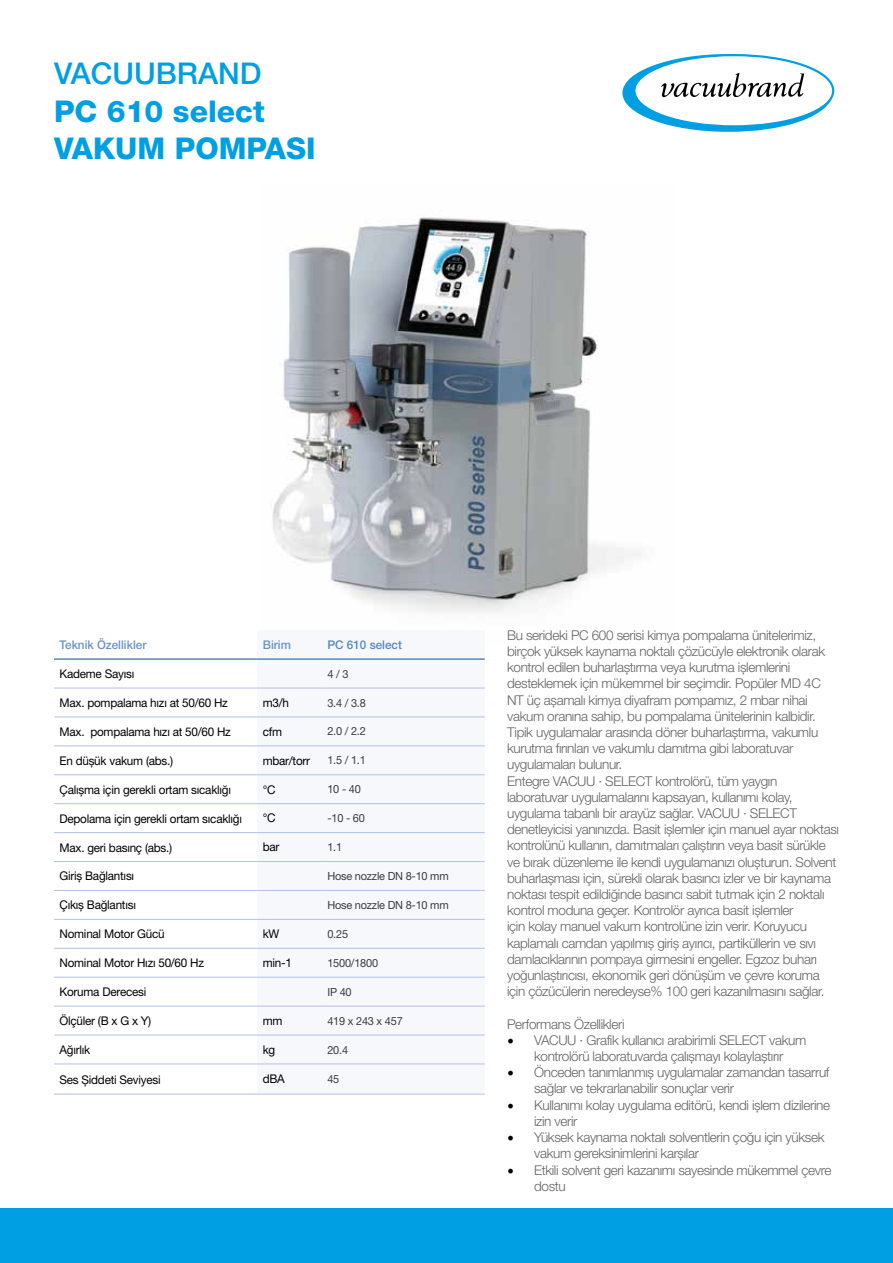
<style>
.page{position:relative;width:893px;height:1263px;background:#fff}
.page>*{position:absolute;margin:0;border:0;box-sizing:border-box;transform-origin:0 0}
.t1{font:800 30px/37.5px "Helvetica Neue LT Pro";color:#009fe3}
.t2{font:500 30px "Helvetica Neue LT Pro";color:#009fe3}
.t3{font:300 13.5px/16.2px "Helvetica Neue LT Pro";letter-spacing:-.025em;color:#646363}
.t4{font:12px "Helvetica Neue LT Pro";letter-spacing:-.02em;color:#000}
.t5{font:500 12px "Helvetica Neue LT Pro";color:#6993cd}
.t6{font:500 12px "Helvetica Neue LT Pro";color:#5488c7}
.t7{font:11.25px "Helvetica Neue LT Pro";letter-spacing:-.02em;color:#3c3c3b}
.s1{font-family:"Minion Pro";font-weight:400;font-size:18px;color:#000}
</style>
<div class="page">
<img style="left:272px;top:217px;width:369px;height:395px">
<div style="left:257px;top:687px;width:228px;height:407px;background:#f6f8fc"></div>
<hr style="left:54px;top:688px;width:203px;height:1px;background:#b0c1e5">
<hr style="left:257px;top:688px;width:65px;height:1px;background:#b0c1e5">
<hr style="left:54px;top:717px;width:203px;height:1px;background:#b0c1e5">
<hr style="left:257px;top:717px;width:65px;height:1px;background:#b0c1e5">
<hr style="left:54px;top:746px;width:203px;height:1px;background:#b0c1e5">
<hr style="left:257px;top:746px;width:65px;height:1px;background:#b0c1e5">
<hr style="left:54px;top:774px;width:203px;height:1px;background:#b0c1e5">
<hr style="left:257px;top:774px;width:65px;height:1px;background:#b0c1e5">
<hr style="left:54px;top:803px;width:203px;height:1px;background:#b0c1e5">
<hr style="left:257px;top:803px;width:65px;height:1px;background:#b0c1e5">
<hr style="left:54px;top:832px;width:203px;height:1px;background:#b0c1e5">
<hr style="left:257px;top:832px;width:65px;height:1px;background:#b0c1e5">
<hr style="left:54px;top:861px;width:203px;height:1px;background:#b0c1e5">
<hr style="left:257px;top:861px;width:65px;height:1px;background:#b0c1e5">
<hr style="left:54px;top:890px;width:203px;height:1px;background:#b0c1e5">
<hr style="left:257px;top:890px;width:65px;height:1px;background:#b0c1e5">
<hr style="left:54px;top:919px;width:203px;height:1px;background:#b0c1e5">
<hr style="left:257px;top:919px;width:65px;height:1px;background:#b0c1e5">
<hr style="left:54px;top:948px;width:203px;height:1px;background:#b0c1e5">
<hr style="left:257px;top:948px;width:65px;height:1px;background:#b0c1e5">
<hr style="left:54px;top:977px;width:203px;height:1px;background:#b0c1e5">
<hr style="left:257px;top:977px;width:65px;height:1px;background:#b0c1e5">
<hr style="left:54px;top:1006px;width:203px;height:1px;background:#b0c1e5">
<hr style="left:257px;top:1006px;width:65px;height:1px;background:#b0c1e5">
<hr style="left:54px;top:1035px;width:203px;height:1px;background:#b0c1e5">
<hr style="left:257px;top:1035px;width:65px;height:1px;background:#b0c1e5">
<hr style="left:54px;top:1064px;width:203px;height:1px;background:#b0c1e5">
<hr style="left:257px;top:1064px;width:65px;height:1px;background:#b0c1e5">
<hr style="left:54px;top:1094px;width:203px;height:1px;background:#b0c1e5">
<hr style="left:257px;top:1094px;width:65px;height:1px;background:#b0c1e5">
<hr style="left:54px;top:658px;width:203px;height:2px;background:#5488c7">
<hr style="left:257px;top:658px;width:65px;height:2px;background:#5488c7">
<hr style="left:322px;top:658px;width:163px;height:2px;background:#5488c7">
<hr style="left:322px;top:688px;width:163px;height:1px;background:#b0c1e5">
<hr style="left:322px;top:717px;width:163px;height:1px;background:#b0c1e5">
<hr style="left:322px;top:746px;width:163px;height:1px;background:#b0c1e5">
<hr style="left:322px;top:774px;width:163px;height:1px;background:#b0c1e5">
<hr style="left:322px;top:803px;width:163px;height:1px;background:#b0c1e5">
<hr style="left:322px;top:832px;width:163px;height:1px;background:#b0c1e5">
<hr style="left:322px;top:861px;width:163px;height:1px;background:#b0c1e5">
<hr style="left:322px;top:890px;width:163px;height:1px;background:#b0c1e5">
<hr style="left:322px;top:919px;width:163px;height:1px;background:#b0c1e5">
<hr style="left:322px;top:948px;width:163px;height:1px;background:#b0c1e5">
<hr style="left:322px;top:977px;width:163px;height:1px;background:#b0c1e5">
<hr style="left:322px;top:1006px;width:163px;height:1px;background:#b0c1e5">
<hr style="left:322px;top:1035px;width:163px;height:1px;background:#b0c1e5">
<hr style="left:322px;top:1064px;width:163px;height:1px;background:#b0c1e5">
<hr style="left:322px;top:1094px;width:163px;height:1px;background:#b0c1e5">
<svg style="left:622px;top:54px;width:212px;height:78px"></svg>
<div style="left:0;top:1208px;width:893px;height:55px;background:#009fe3"></div>
<h1 class="t2" style="left:54px;top:56px;width:209px">VACUUBRAND</h1>
<h1 class="t1" style="left:54px;top:92px;width:263px">PC 610 select<br>VAKUM POMPASI</h1>
<p class="t5" style="left:60px;top:637px;width:88px">Teknik Özellikler</p>
<p class="t5" style="left:263px;top:637px;width:30px">Birim</p>
<p class="t6" style="left:327px;top:637px;width:76px">PC 610 select</p>
<p class="t4" style="left:60px;top:667px;width:76px">Kademe Sayısı</p>
<p class="t7" style="left:327px;top:667px;width:23px">4 / 3</p>
<p class="t4" style="left:60px;top:695px;width:170px">Max. pompalama hızı at 50/60 Hz</p>
<p class="t4" style="left:263px;top:695px;width:28px">m3/h</p>
<p class="t7" style="left:327px;top:696px;width:40px">3.4 / 3.8</p>
<p class="t4" style="left:60px;top:724px;width:173px">Max. pompalama hızı at 50/60 Hz</p>
<p class="t4" style="left:263px;top:724px;width:21px">cfm</p>
<p class="t7" style="left:327px;top:725px;width:40px">2.0 / 2.2</p>
<p class="t4" style="left:60px;top:753px;width:115px">En düşük vakum (abs.)</p>
<p class="t4" style="left:263px;top:753px;width:49px">mbar/torr</p>
<p class="t7" style="left:327px;top:754px;width:40px">1.5 / 1.1</p>
<p class="t4" style="left:60px;top:782px;width:173px">Çalışma için gerekli ortam sıcaklığı</p>
<p class="t4" style="left:263px;top:782px;width:14px">°C</p>
<p class="t7" style="left:327px;top:782px;width:35px">10 - 40</p>
<p class="t4" style="left:60px;top:811px;width:184px">Depolama için gerekli ortam sıcaklığı</p>
<p class="t4" style="left:263px;top:811px;width:14px">°C</p>
<p class="t7" style="left:327px;top:811px;width:39px">-10 - 60</p>
<p class="t4" style="left:60px;top:840px;width:114px">Max. geri basınç (abs.)</p>
<p class="t4" style="left:263px;top:840px;width:18px">bar</p>
<p class="t7" style="left:327px;top:840px;width:16px">1.1</p>
<p class="t4" style="left:60px;top:869px;width:76px">Giriş Bağlantısı</p>
<p class="t7" style="left:327px;top:869px;width:123px">Hose nozzle DN 8-10 mm</p>
<p class="t4" style="left:60px;top:898px;width:78px">Çıkış Bağlantısı</p>
<p class="t7" style="left:327px;top:898px;width:123px">Hose nozzle DN 8-10 mm</p>
<p class="t4" style="left:60px;top:927px;width:107px">Nominal Motor Gücü</p>
<p class="t4" style="left:263px;top:927px;width:18px">kW</p>
<p class="t7" style="left:327px;top:927px;width:22px">0.25</p>
<p class="t4" style="left:60px;top:956px;width:146px">Nominal Motor Hızı 50/60 Hz</p>
<p class="t4" style="left:263px;top:955px;width:31px">min-1</p>
<p class="t7" style="left:327px;top:956px;width:52px">1500/1800</p>
<p class="t4" style="left:60px;top:985px;width:88px">Koruma Derecesi</p>
<p class="t7" style="left:327px;top:985px;width:26px">IP 40</p>
<p class="t4" style="left:60px;top:1014px;width:93px">Ölçüler (B x G x Y)</p>
<p class="t4" style="left:263px;top:1013px;width:21px">mm</p>
<p class="t7" style="left:327px;top:1014px;width:77px">419 x 243 x 457</p>
<p class="t4" style="left:60px;top:1042px;width:32px">Ağırlık</p>
<p class="t4" style="left:263px;top:1042px;width:14px">kg</p>
<p class="t7" style="left:327px;top:1043px;width:22px">20.4</p>
<p class="t4" style="left:60px;top:1072px;width:103px">Ses Şiddeti Seviyesi</p>
<p class="t4" style="left:263px;top:1072px;width:24px">dBA</p>
<p class="t7" style="left:327px;top:1072px;width:13px">45</p>
<p class="t3" style="left:507px;top:627px;width:333px">Bu serideki PC 600 serisi kimya pompalama ünitelerimiz, birçok yüksek kaynama noktalı çözücüyle elektronik olarak kontrol edilen buharlaştırma veya kurutma işlemlerini desteklemek için mükemmel bir seçimdir. Popüler MD 4C NT üç aşamalı kimya diyafram pompamız, 2 mbar nihai vakum oranına sahip, bu pompalama ünitelerinin kalbidir.<br>Tipik uygulamalar arasında döner buharlaştırma, vakumlu kurutma fırınları ve vakumlu damıtma gibi laboratuvar uygulamaları bulunur.<br>Entegre VACUU · SELECT kontrolörü, tüm yaygın laboratuvar uygulamalarını kapsayan, kullanımı kolay, uygulama tabanlı bir arayüz sağlar. VACUU · SELECT denetleyicisi yanınızda. Basit işlemler için manuel ayar noktası kontrolünü kullanın, damıtmaları çalıştırın veya basit sürükle ve bırak düzenleme ile kendi uygulamanızı oluşturun. Solvent buharlaşması için, sürekli olarak basıncı izler ve bir kaynama noktası tespit edildiğinde basıncı sabit tutmak için 2 noktalı kontrol moduna geçer. Kontrolör ayrıca basit işlemler<br>için kolay manuel vakum kontrolüne izin verir. Koruyucu kaplamalı camdan yapılmış giriş ayırıcı, partiküllerin ve sıvı damlacıklarının pompaya girmesini engeller. Egzoz buharı yoğunlaştırıcısı, ekonomik geri dönüşüm ve çevre koruma için çözücülerin neredeyse% 100 geri kazanılmasını sağlar.</p>
<p class="t3" style="left:507px;top:1015px;width:119px">Performans Özellikleri</p>
<p class="t3" style="left:507px;top:1032px;width:301px;text-align:center"><span class="s1">•</span> VACUU · Grafik kullanıcı arabirimli SELECT vakum kontrolörü laboratuvarda çalışmayı kolaylaştırır</p>
<p class="t3" style="left:534px;top:1064px;width:297px;text-indent:-27px"><span class="s1">•</span> Önceden tanımlanmış uygulamalar zamandan tasarruf sağlar ve tekrarlanabilir sonuçlar verir</p>
<p class="t3" style="left:534px;top:1096px;width:297px;text-indent:-27px"><span class="s1">•</span> Kullanımı kolay uygulama editörü, kendi işlem dizilerine izin verir</p>
<p class="t3" style="left:534px;top:1129px;width:292px;text-indent:-27px"><span class="s1">•</span> Yüksek kaynama noktalı solventlerin çoğu için yüksek vakum gereksinimlerini karşılar</p>
<p class="t3" style="left:534px;top:1161px;width:299px;text-indent:-27px"><span class="s1">•</span> Etkili solvent geri kazanımı sayesinde mükemmel çevre dostu</p>
</div>
